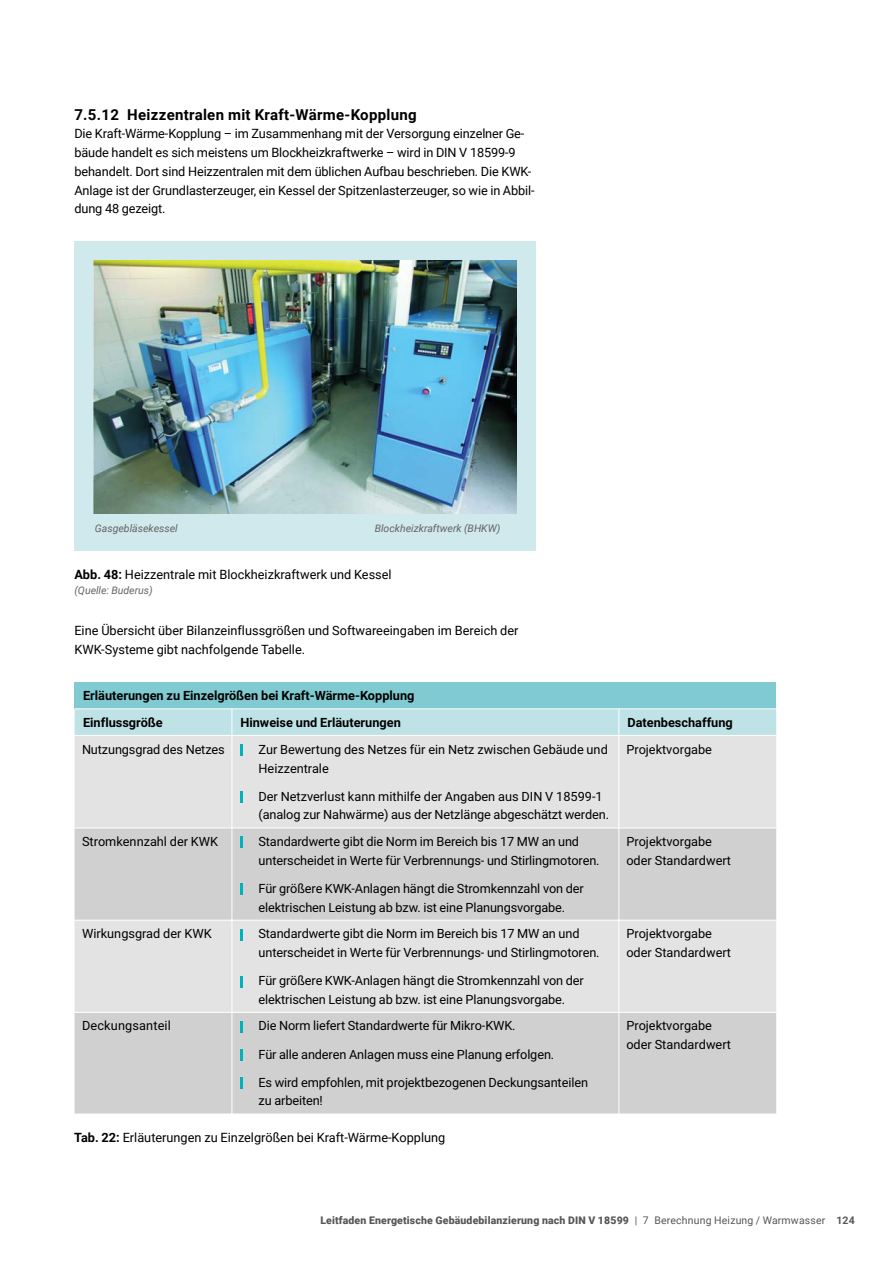
<style>
.page{position:relative;width:893px;height:1263px;background:#fff}
.page>*{position:absolute;margin:0;border:0;box-sizing:border-box;transform-origin:0 0}
.H_Headlines_H3_Headline_Ebene3{font:700 15px "Roboto";letter-spacing:.02em;color:#000}
.P_Copy_P_Copy{font:12.75px/18.8px "Roboto";letter-spacing:-.01em;color:#000}
.P_Copy_P_Caption{font:12.75px "Roboto";color:#000}
.t1{font:700 12.75px/26.5px "Roboto";color:#000}
.P_Copy_P_Copy-2{font:12.75px "Roboto";letter-spacing:.01em;color:#000}
.t2{font:900 10.5px "Roboto";letter-spacing:.015em;color:#575756}
.P_Copy_P_Caption_kursiv_grau{font:italic 10.5px "Roboto";color:#646363}
.s1{font-weight:700}
.s2{font-weight:400}
</style>
<div class="page">
<div style="left:75px;top:682px;width:701px;height:27px;background:#80cad1"></div>
<div style="left:75px;top:736px;width:701px;height:92px;background:#e3e3e3"></div>
<svg style="left:75px;top:829px;width:701px;height:284px;background:#d6d6d6"></svg>
<hr style="left:75px;top:708px;width:157px;height:1px;background:#fff">
<hr style="left:232px;top:708px;width:387px;height:1px;background:#fff">
<hr style="left:619px;top:708px;width:157px;height:1px;background:#fff">
<div style="left:75px;top:709px;width:701px;height:26px;background:#bee2e5"></div>
<hr style="left:232px;top:736px;width:1px;height:92px;background:#fff">
<hr style="left:618px;top:736px;width:1px;height:92px;background:#fff">
<hr style="left:232px;top:828px;width:1px;height:92px;background:#fff">
<hr style="left:618px;top:828px;width:1px;height:92px;background:#fff">
<hr style="left:75px;top:920px;width:157px;height:1px;background:#fff">
<hr style="left:232px;top:920px;width:387px;height:1px;background:#fff">
<hr style="left:232px;top:920px;width:1px;height:92px;background:#fff">
<hr style="left:619px;top:920px;width:157px;height:1px;background:#fff">
<hr style="left:618px;top:920px;width:1px;height:92px;background:#fff">
<hr style="left:75px;top:1012px;width:157px;height:1px;background:#fff">
<hr style="left:232px;top:1012px;width:387px;height:1px;background:#fff">
<hr style="left:232px;top:1013px;width:1px;height:100px;background:#fff">
<hr style="left:619px;top:1012px;width:157px;height:1px;background:#fff">
<hr style="left:618px;top:1013px;width:1px;height:100px;background:#fff">
<svg style="left:240px;top:744px;width:3px;height:12px"></svg>
<svg style="left:240px;top:791px;width:3px;height:12px"></svg>
<svg style="left:240px;top:836px;width:3px;height:12px"></svg>
<svg style="left:240px;top:883px;width:3px;height:12px"></svg>
<svg style="left:240px;top:929px;width:3px;height:11px"></svg>
<svg style="left:240px;top:976px;width:3px;height:11px"></svg>
<svg style="left:240px;top:1021px;width:3px;height:12px"></svg>
<svg style="left:240px;top:1049px;width:3px;height:12px"></svg>
<svg style="left:240px;top:1077px;width:3px;height:12px"></svg>
<div style="left:74px;top:242px;width:462px;height:309px;background:#d0e9ec"></div>
<img style="left:94px;top:261px;width:423px;height:252px">
<h3 class="H_Headlines_H3_Headline_Ebene3" style="left:74px;top:104px;width:344px">7.5.12 Heizzentralen mit Kraft-Wärme-Kopplung</h3>
<p class="P_Copy_P_Copy" style="left:74px;top:124px;width:462px">Die Kraft-Wärme-Kopplung – im Zusammenhang mit der Versorgung einzelner Ge&shy;bäude handelt es sich meistens um Blockheizkraftwerke – wird in DIN V 18599-9 behandelt. Dort sind Heizzentralen mit dem üblichen Aufbau beschrieben. Die KWK-Anlage ist der Grundlasterzeuger, ein Kessel der Spitzenlasterzeuger, so wie in Abbil&shy;dung 48 gezeigt.</p>
<p class="P_Copy_P_Caption_kursiv_grau" style="left:95px;top:520px;width:84px">Gasgebläsekessel</p>
<p class="P_Copy_P_Caption_kursiv_grau" style="left:375px;top:520px;width:127px">Blockheizkraftwerk (BHKW)</p>
<p class="P_Copy_P_Caption" style="left:74px;top:566px;width:319px"><span class="s1">Abb. 48:</span> Heizzentrale mit Blockheizkraftwerk und Kessel</p>
<p class="P_Copy_P_Caption_kursiv_grau" style="left:74px;top:583px;width:80px">(Quelle: Buderus)</p>
<p class="P_Copy_P_Copy" style="left:74px;top:621px;width:446px">Eine Übersicht über Bilanzeinflussgrößen und Softwareeingaben im Bereich der<br>KWK-Systeme gibt nachfolgende Tabelle.</p>
<p class="t1" style="left:83px;top:682px;width:333px">Erläuterungen zu Einzelgrößen bei Kraft-Wärme-Kopplung<br>Einflussgröße</p>
<p class="t1" style="left:240px;top:709px;width:162px">Hinweise und Erläuterungen</p>
<p class="t1" style="left:627px;top:709px;width:107px">Datenbeschaffung</p>
<p class="P_Copy_P_Copy" style="left:82px;top:739px;width:144px">Nutzungsgrad des Netzes</p>
<p class="P_Copy_P_Copy" style="left:258px;top:739px;width:351px">Br uZ we Nsedgnu t r e Nn i er ü fsez t e wzz t e Gnehcs i dnueduäbe<br>Heizzentrale</p>
<p class="P_Copy_P_Copy" style="left:258px;top:786px;width:352px">D Nr e mnnakt su l r evz t e Ar ede f l i h t i Dsuanebagn NI V 99581 1 - (analog zur Nahwärme) aus der Netzlänge abgeschätzt werden.</p>
<p class="P_Copy_P_Copy" style="left:82px;top:832px;width:138px">Stromkennzahl der KWK</p>
<p class="P_Copy_P_Copy" style="left:258px;top:832px;width:342px">wd r adna t S Ne i dt b i ge t r e mr o mi B M71s i bhc i e r e W dnuna unterscheidet in Werte für Verbrennungs- und Stirlingmotoren.</p>
<p class="P_Copy_P_Copy" style="left:258px;top:878px;width:327px">Für größere KWK-Anlagen hängt die Stromkennzahl von der elektrischen Leistung ab bzw. ist eine Planungsvorgabe.</p>
<p class="P_Copy_P_Copy" style="left:82px;top:924px;width:131px">Wirkungsgrad der KWK</p>
<p class="P_Copy_P_Copy" style="left:258px;top:924px;width:342px">Standardwerte gibt die Norm im Bereich bis 17 MW an und unterscheidet in Werte für Verbrennungs- und Stirlingmotoren.</p>
<p class="P_Copy_P_Copy" style="left:258px;top:971px;width:327px">Für größere KWK-Anlagen hängt die Stromkennzahl von der elektrischen Leistung ab bzw. ist eine Planungsvorgabe.</p>
<p class="P_Copy_P_Copy-2" style="left:82px;top:1017px;width:90px">Deckungsanteil</p>
<p class="P_Copy_P_Copy" style="left:258px;top:1016px;width:259px">Die Norm liefert Standardwerte für Mikro-KWK.</p>
<p class="P_Copy_P_Copy" style="left:258px;top:1044px;width:297px">Für alle anderen Anlagen muss eine Planung erfolgen.</p>
<p class="P_Copy_P_Copy" style="left:258px;top:1072px;width:331px">Es wird empfohlen, mit projektbezogenen Deckungsanteilen zu arbeiten!</p>
<p class="P_Copy_P_Caption" style="left:74px;top:1128px;width:373px"><span class="s1">Tab. 22:</span> Erläuterungen zu Einzelgrößen bei Kraft-Wärme-Kopplung</p>
<p class="P_Copy_P_Copy" style="left:626px;top:739px;width:87px">Projektvorgabe</p>
<p class="P_Copy_P_Copy" style="left:626px;top:832px;width:106px">Projektvorgabe oder Standardwert</p>
<p class="P_Copy_P_Copy" style="left:626px;top:924px;width:106px">Projektvorgabe oder Standardwert</p>
<p class="P_Copy_P_Copy" style="left:626px;top:1016px;width:106px">Projektvorgabe oder Standardwert</p>
<p class="t2" style="left:320px;top:1213px;width:536px">Leitfaden Energetische Gebäudebilanzierung nach DIN V 18599 <span class="s2">| 7 Berechnung Heizung / Warmwasser</span> <span class="s1">124</span></p>
</div>
